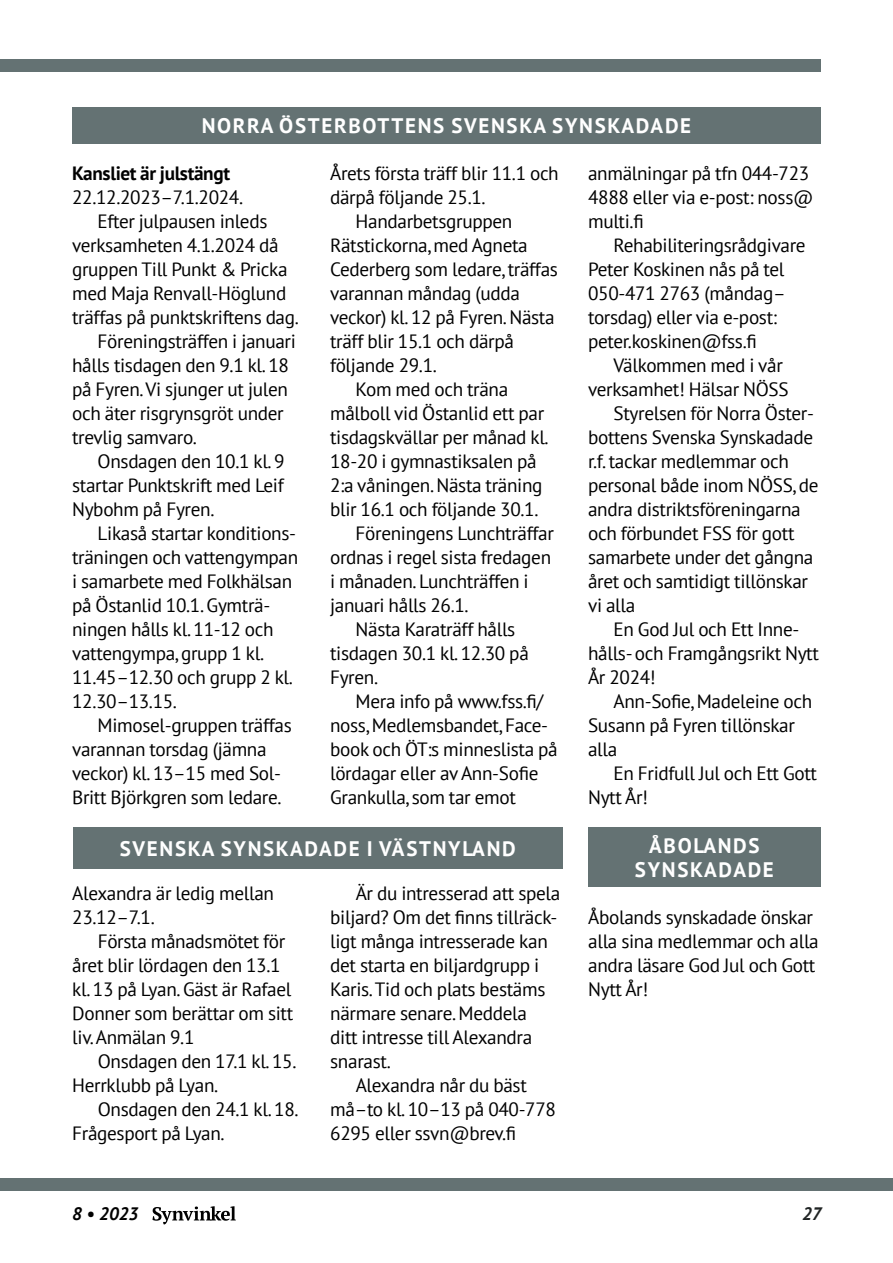
<style>
.page{position:relative;width:893px;height:1263px;background:#fff}
.page>*{position:absolute;margin:0;border:0;box-sizing:border-box;transform-origin:0 0}
.Mellan_kainalo{font:700 21px/24px "PT Sans";letter-spacing:.08em;color:#fff;text-align:center}
.Brödtext{font:19.2px/24px "PT Sans";letter-spacing:-.02em;color:#000}
.Brödtext_första{font:19.2px/24px "PT Sans";letter-spacing:-.02em;color:#000}
.t1{font:italic 700 18px "PT Sans";color:#000}
.t2{font:italic 700 18px "PT Sans";color:#1f2323}
.s1{font-weight:700}
</style>
<div class="page">
<div style="left:72px;top:108px;width:749px;height:36px;background:#647273"></div>
<div style="left:73px;top:827px;width:490px;height:42px;background:#647273"></div>
<div style="left:588px;top:828px;width:233px;height:59px;background:#647273"></div>
<svg style="left:153px;top:1206px;width:83px;height:18px"></svg>
<div style="left:0;top:1178px;width:893px;height:13px;background:#647273"></div>
<div style="left:0;top:60px;width:821px;height:12px;background:#647273"></div>
<p class="Mellan_kainalo" style="left:202px;top:114px;width:491px">NORRA ÖSTERBOTTENS SVENSKA SYNSKADADE</p>
<p class="Brödtext_första" style="left:72px;top:160px;width:173px"><span class="s1">Kansliet är julstängt<br></span>22.12.2023–7.1.2024.</p>
<p class="Brödtext" style="left:72px;top:208px;width:228px;text-indent:26px">Efter julpausen inleds verksamheten 4.1.2024 då gruppen Till Punkt &amp; Pricka med Maja Renvall-Höglund träffas på punktskriftens dag.</p>
<p class="Brödtext" style="left:72px;top:328px;width:225px;text-indent:26px">Föreningsträffen i januari hålls tisdagen den 9.1 kl. 18 på Fyren. Vi sjunger ut julen och äter risgrynsgröt under trevlig samvaro.</p>
<p class="Brödtext" style="left:72px;top:448px;width:214px;text-align:justify;text-indent:26px">Onsdagen den 10.1 kl. 9 startar Punktskrift med Leif Nybohm på Fyren.</p>
<p class="Brödtext" style="left:72px;top:520px;width:228px;text-indent:26px">Likaså startar konditions&shy;träningen och vattengympan i samarbete med Folkhälsan på Östanlid 10.1. Gymträ&shy;ningen hålls kl. 11-12 och vattengympa, grupp 1 kl.<br>11.45–12.30 och grupp 2 kl.<br>12.30–13.15.</p>
<p class="Brödtext" style="left:72px;top:712px;width:221px;text-indent:26px">Mimosel-gruppen träffas varannan torsdag (jämna veckor) kl. 13–15 med Sol-<br>Britt Björkgren som ledare.</p>
<p class="Brödtext" style="left:330px;top:160px;width:230px">Årets första träff blir 11.1 och därpå följande 25.1.</p>
<p class="Brödtext" style="left:330px;top:208px;width:229px;text-indent:26px">Handarbetsgruppen<br>Rätstickorna, med Agneta<br>Cederberg som ledare, träffas varannan måndag (udda veckor) kl. 12 på Fyren. Nästa träff blir 15.1 och därpå följande 29.1.</p>
<p class="Brödtext" style="left:330px;top:376px;width:220px;text-indent:26px">Kom med och träna målboll vid Östanlid ett par tisdagskvällar per månad kl.<br>18-20 i gymnastiksalen på<br>2:a våningen. Nästa träning blir 16.1 och följande 30.1.</p>
<p class="Brödtext" style="left:330px;top:520px;width:225px;text-indent:26px">Föreningens Lunchträffar ordnas i regel sista fredagen i månaden. Lunchträffen i januari hålls 26.1.</p>
<p class="Brödtext" style="left:330px;top:616px;width:200px;text-indent:26px">Nästa Karaträff hålls tisdagen 30.1 kl. 12.30 på<br>Fyren.</p>
<p class="Brödtext" style="left:330px;top:688px;width:229px;text-indent:26px">Mera info på www.fss.fi/ noss, Medlemsbandet, Face&shy;book och ÖT:s minneslista på lördagar eller av Ann-Sofie<br>Grankulla, som tar emot</p>
<p class="Brödtext" style="left:588px;top:160px;width:227px">anmälningar på tfn 044-723<br>4888 eller via e-post: noss@ multi.fi</p>
<p class="Brödtext" style="left:588px;top:232px;width:219px;text-indent:26px">Rehabiliteringsrådgivare<br>Peter Koskinen nås på tel<br>050-471 2763 (måndag– torsdag) eller via e-post: peter.koskinen@fss.fi</p>
<p class="Brödtext" style="left:588px;top:352px;width:202px;text-align:right">Välkommen med i vår verksamhet! Hälsar NÖSS</p>
<p class="Brödtext" style="left:588px;top:400px;width:232px;text-indent:26px">Styrelsen för Norra Öster&shy;bottens Svenska Synskadade r.f. tackar medlemmar och personal både inom NÖSS, de andra distriktsföreningarna och förbundet FSS för gott samarbete under det gångna året och samtidigt tillönskar vi alla</p>
<p class="Brödtext" style="left:588px;top:616px;width:232px;text-indent:26px">En God Jul och Ett Inne&shy;hålls- och Framgångsrikt Nytt<br>År 2024!</p>
<p class="Brödtext" style="left:588px;top:688px;width:226px;text-indent:26px">Ann-Sofie, Madeleine och<br>Susann på Fyren tillönskar alla</p>
<p class="Brödtext" style="left:588px;top:760px;width:230px;text-indent:26px">En Fridfull Jul och Ett Gott<br>Nytt År!</p>
<p class="Mellan_kainalo" style="left:120px;top:836px;width:397px">SVENSKA SYNSKADADE I VÄSTNYLAND</p>
<p class="Brödtext_första" style="left:72px;top:880px;width:203px">Alexandra är ledig mellan<br>23.12–7.1.</p>
<p class="Brödtext" style="left:72px;top:928px;width:222px;text-indent:26px">Första månadsmötet för året blir lördagen den 13.1 kl. 13 på Lyan. Gäst är Rafael<br>Donner som berättar om sitt liv. Anmälan 9.1</p>
<p class="Brödtext" style="left:72px;top:1048px;width:226px;text-indent:26px">Onsdagen den 17.1 kl. 15.<br>Herrklubb på Lyan.</p>
<p class="Brödtext" style="left:72px;top:1096px;width:228px;text-indent:26px">Onsdagen den 24.1 kl. 18.<br>Frågesport på Lyan.</p>
<p class="Brödtext" style="left:330px;top:880px;width:232px;text-indent:26px">Är du intresserad att spela biljard? Om det finns tillräck&shy;ligt många intresserade kan det starta en biljardgrupp i<br>Karis. Tid och plats bestäms närmare senare. Meddela<br>ditt intresse till Alexandra snarast.</p>
<p class="Brödtext" style="left:330px;top:1072px;width:227px;text-indent:26px">Alexandra når du bäst må–to kl. 10–13 på 040-778<br>6295 eller ssvn@brev.fi</p>
<p class="Mellan_kainalo" style="left:635px;top:833px;width:140px">ÅBOLANDS<br>SYNSKADADE</p>
<p class="Brödtext_första" style="left:588px;top:904px;width:232px">Åbolands synskadade önskar alla sina medlemmar och alla andra läsare God Jul och Gott<br>Nytt År!</p>
<p class="t1" style="left:72px;top:1202px;width:68px">8 • 2023</p>
<p class="t2" style="left:802px;top:1202px;width:21px">27</p>
</div>
